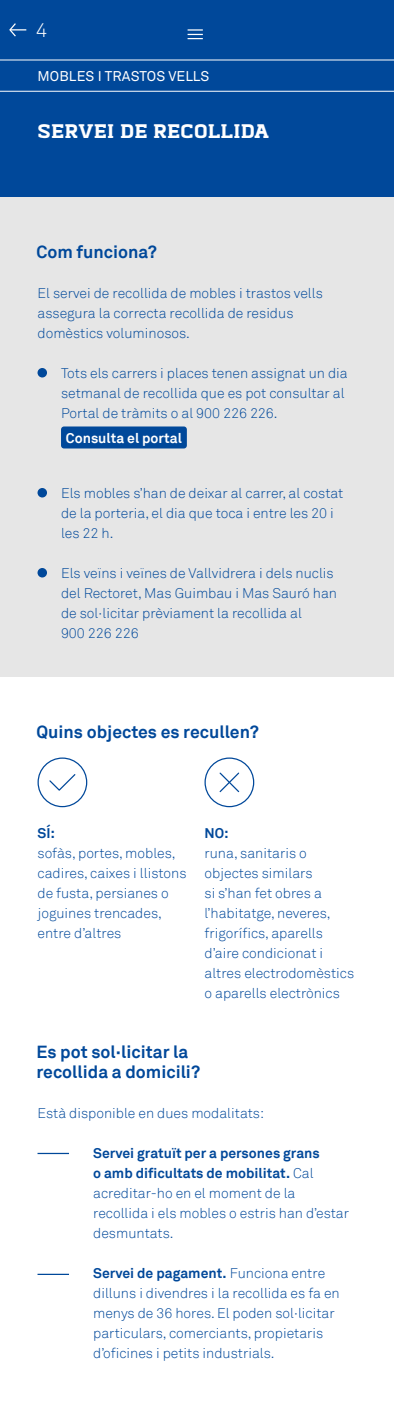
<style>
.page{position:relative;width:394px;height:1415px;background:#fff}
.page>*{position:absolute;margin:0;border:0;box-sizing:border-box;transform-origin:0 0}
.t1{font:900 25px "Abula";letter-spacing:.01em;color:#fff}
.t2{font:300 20px "Akkurat";color:#fff}
.t3{font:700 17.5px/20px "Akkurat";color:#00489a}
.t4{font:300 14px/20px "Akkurat";color:#00489a}
.t5{font:14px "Akkurat Std";letter-spacing:.01em;color:#fff}
.t6{font:700 14px "Akkurat";color:#fff}
.t7{font:700 14px "Akkurat";color:#00489a}
.s1{font-weight:700}
</style>
<div class="page">
<div style="left:0;top:0;width:394px;height:199px;background:#00489a"></div>
<div style="left:0;top:198px;width:394px;height:480px;background:#e6e6e6"></div>
<hr style="left:0;top:91px;width:394px;height:1px;background:#fff">
<hr style="left:0;top:60px;width:394px;height:1px;background:#fff">
<svg style="left:187px;top:29px;width:16px;height:10px"></svg>
<svg style="left:9px;top:23px;width:17px;height:14px"></svg>
<div style="left:38px;top:758px;width:49px;height:49px;border:1px solid #00489a;border-radius:50%"></div>
<svg style="left:49px;top:774px;width:27px;height:17px"></svg>
<div style="left:204px;top:758px;width:50px;height:49px;border:1px solid #00489a;border-radius:50%"></div>
<svg style="left:219px;top:772px;width:21px;height:21px"></svg>
<div style="left:38px;top:368px;width:9px;height:10px;background:#00489a;border-radius:50%"></div>
<div style="left:38px;top:488px;width:9px;height:10px;background:#00489a;border-radius:50%"></div>
<div style="left:38px;top:568px;width:9px;height:10px;background:#00489a;border-radius:50%"></div>
<hr style="left:38px;top:1153px;width:31px;height:1px;background:#00489a">
<hr style="left:38px;top:1274px;width:31px;height:1px;background:#00489a">
<div style="left:61px;top:426px;width:126px;height:22px;background:#00489a;border-radius:3px"></div>
<h2 class="t2" style="left:36px;top:18px;width:13px">4</h2>
<p class="t5" style="left:37px;top:68px;width:173px">MOBLES I TRASTOS VELLS</p>
<h1 class="t1" style="left:37px;top:117px;width:233px">SERVEI DE RECOLLIDA</h1>
<p class="t3" style="left:36px;top:241px;width:122px">Com funciona?</p>
<p class="t4" style="left:38px;top:283px;width:287px">El servei de recollida de mobles i trastos vells assegura la correcta recollida de residus domèstics voluminosos.</p>
<p class="t4" style="left:61px;top:363px;width:288px">Tots els carrers i places tenen assignat un dia setmanal de recollida que es pot consultar al<br>Portal de tràmits o al 900 226 226.</p>
<p class="t6" style="left:66px;top:429px;width:117px">Consulta el portal</p>
<p class="t4" style="left:61px;top:483px;width:284px">Els mobles s’han de deixar al carrer, al costat de la porteria, el dia que toca i entre les 20 i les 22 h.</p>
<p class="t4" style="left:61px;top:563px;width:277px">Els veïns i veïnes de Vallvidrera i dels nuclis del Rectoret, Mas Guimbau i Mas Sauró han de sol·licitar prèviament la recollida al<br>900 226 226</p>
<p class="t3" style="left:36px;top:721px;width:224px">Quins objectes es recullen?</p>
<p class="t7" style="left:38px;top:824px;width:19px">SÍ:</p>
<p class="t4" style="left:38px;top:843px;width:150px">sofàs, portes, mobles, cadires, caixes i llistons de fusta, persianes o joguines trencades, entre d’altres</p>
<p class="t7" style="left:204px;top:824px;width:26px">NO:</p>
<p class="t4" style="left:204px;top:843px;width:151px">runa, sanitaris o objectes similars<br>si s’han fet obres a l’habitatge, neveres, frigorífics, aparells d’aire condicionat i altres electrodomèstics o aparells electrònics</p>
<p class="t3" style="left:36px;top:1041px;width:165px">Es pot sol·licitar la recollida a domicili?</p>
<p class="t4" style="left:38px;top:1103px;width:228px">Està disponible en dues modalitats:</p>
<p class="t4" style="left:93px;top:1143px;width:257px"><span class="s1">Servei gratuït per a persones grans<br>o amb dificultats de mobilitat.</span> Cal acreditar-ho en el moment de la recollida i els mobles o estris han d’estar desmuntats.</p>
<p class="t4" style="left:93px;top:1263px;width:248px"><span class="s1">Servei de pagament.</span> Funciona entre dilluns i divendres i la recollida es fa en menys de 36 hores. El poden sol·licitar particulars, comerciants, propietaris d’oficines i petits industrials.</p>
</div>
